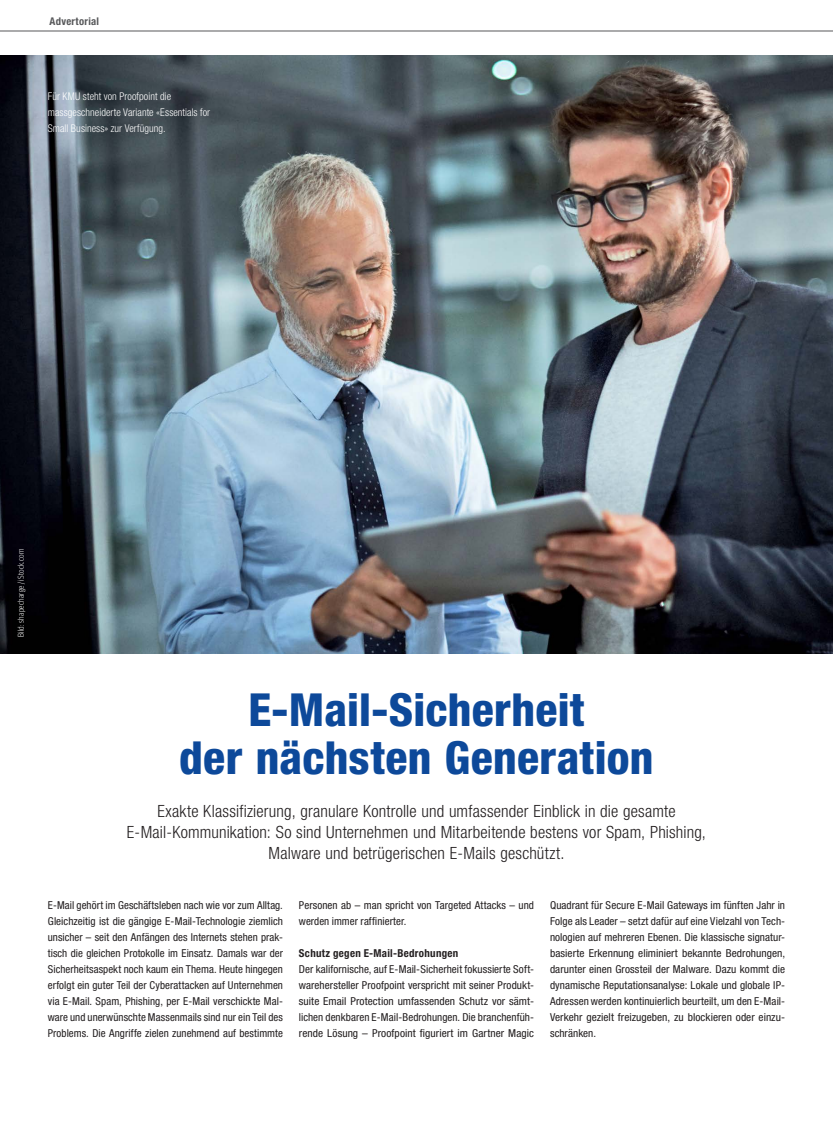
<style>
.page{position:relative;width:833px;height:1134px;background:#fff}
.page>*{position:absolute;margin:0;border:0;box-sizing:border-box;transform-origin:0 0}
.t1{font:800 condensed 45.62px/47.5px "Helvetica Neue LT Std";letter-spacing:.01em;color:#0d499a;text-align:center}
.t2{font:300 condensed 16.88px/20.6px "Helvetica Neue LT Std";letter-spacing:.01em;color:#231f20;text-align:center}
.t3{font:condensed 11px/16px "Helvetica Neue LT Std";letter-spacing:.005em;color:#231f20;text-align:justify}
.t4{font:700 condensed 11px "Helvetica Neue LT Std";letter-spacing:.025em;color:#231f20}
.t5{font:300 condensed 10.62px/16px "Helvetica Neue LT Std";letter-spacing:.005em;color:#fff}
.t6{font:700 condensed 10.62px "Helvetica Neue LT Std";letter-spacing:.03em;color:#57585a}
.t7{font:300 8.5px "Meta Headline Cond OT";letter-spacing:.03em;color:#fff}
</style>
<div class="page">
<img style="left:0;top:55px;width:833px;height:599px">
<hr style="left:0;top:31px;width:833px;height:1px;background:#57585a">
<p class="t6" style="left:50px;top:15px;width:51px">Advertorial</p>
<p class="t5" style="left:48px;top:88px;width:164px">Für KMU steht von Proofpoint die massgeschneiderte Variante «Essentials for<br>Small Business» zur Verfügung.</p>
<p class="t7" style="left:16px;top:637px;width:90px;rotate:-90deg">Bild: shapecharge/iStock.com</p>
<h1 class="t1" style="left:179px;top:685px;width:476px">E-Mail-Sicherheit<br>der nächsten Generation</h1>
<h2 class="t2" style="left:127px;top:801px;width:580px">Exakte Klassifizierung, granulare Kontrolle und umfassender Einblick in die gesamte<br>E-Mail-Kommunikation: So sind Unternehmen und Mitarbeitende bestens vor Spam, Phishing,<br>Malware und betrügerischen E-Mails geschützt.</h2>
<p class="t3" style="left:48px;top:897px;width:237px">E-Mail gehört im Geschäftsleben nach wie vor zum Alltag.<br>Gleichzeitig ist die gängige E-Mail-Technologie ziemlich unsicher – seit den Anfängen des Internets stehen prak&shy;tisch die gleichen Protokolle im Einsatz. Damals war der Sicherheitsaspekt noch kaum ein Thema. Heute hingegen erfolgt ein guter Teil der Cyberattacken auf Unternehmen via E-Mail. Spam, Phishing, per E-Mail verschickte Mal&shy;ware und unerwünschte Massenmails sind nur ein Teil des Problems. Die Angriffe zielen zunehmend auf bestimmte</p>
<p class="t3" style="left:299px;top:897px;width:237px">Personen ab – man spricht von Targeted Attacks – und werden immer raffinierter.</p>
<p class="t3" style="left:550px;top:897px;width:237px">Quadrant für Secure E-Mail Gateways im fünften Jahr in Folge als Leader – setzt dafür auf eine Vielzahl von Tech&shy;nologien auf mehreren Ebenen. Die klassische signatur&shy;basierte Erkennung eliminiert bekannte Bedrohungen, darunter einen Grossteil der Malware. Dazu kommt die dynamische Reputationsanalyse: Lokale und globale IP-Adressen werden kontinuierlich beurteilt, um den E-Mail-Verkehr gezielt freizugeben, zu blockieren oder einzu&shy;schränken.</p>
<p class="t4" style="left:299px;top:946px;width:161px">Schutz gegen E-Mail-Bedrohungen</p>
<p class="t3" style="left:299px;top:961px;width:237px">Der kalifornische, auf E-Mail-Sicherheit fokussierte Soft&shy;warehersteller Proofpoint verspricht mit seiner Produkt&shy;suite Email Protection umfassenden Schutz vor sämt&shy;lichen denkbaren E-Mail-Bedrohungen. Die branchenfüh&shy;rende Lösung – Proofpoint figuriert im Gartner Magic</p>
</div>
